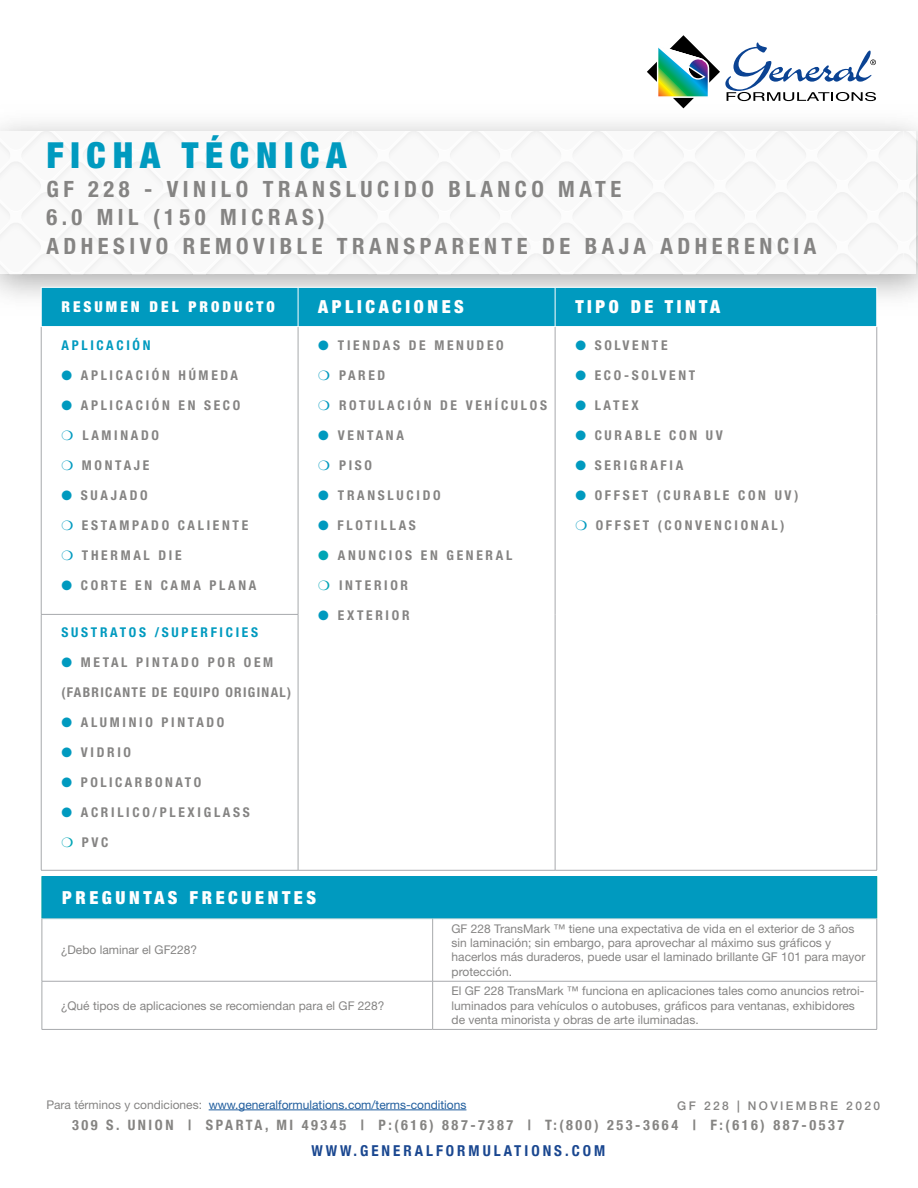
<style>
.page{position:relative;width:918px;height:1188px;background:#fff}
.page>*{position:absolute;margin:0;border:0;box-sizing:border-box;transform-origin:0 0}
.t1{font:900 condensed 36px "Helvetica Neue LT Std";letter-spacing:.19em;color:#009abf}
.t2{font:700 condensed 22.5px/28.5px "Helvetica Neue LT Std";letter-spacing:.2em;color:#858483}
.t3{font:900 condensed 18px "Helvetica Neue LT Std";letter-spacing:.2em;color:#fff}
.t4{font:700 condensed 15px "Helvetica Neue";letter-spacing:.2em;color:#1a4790}
.t5{font:900 condensed 15px "Helvetica Neue LT Std";letter-spacing:.2em;color:#fff}
.t6{font:700 condensed 14.25px "Helvetica Neue";letter-spacing:.18em;color:#858482}
.t7{font:700 condensed 13.5px "Helvetica Neue LT Std";letter-spacing:.2em;color:#858483}
.t8{font:700 condensed 13.5px "Helvetica Neue LT Std";letter-spacing:.2em;color:#009abf}
.t9{font:700 condensed 13.5px "Helvetica Neue LT Std";letter-spacing:.1em;color:#858483}
.t10{font:12px/14.4px "Helvetica Neue LT Std";color:#858483}
.t11{font:12px "Helvetica Neue LT Std";color:#215e9e}
.t12{font:500 12px "Helvetica Neue LT Std";letter-spacing:.2em;color:#858483}
.s1{color:#009abf}
.s2{color:#00a5b5}
.s3{color:#858483}
</style>
<div class="page">
<svg style="left:0;top:131px;width:918px;height:143px"></svg>
<svg style="left:647px;top:35px;width:229px;height:73px"></svg>
<hr style="left:209px;top:1110px;width:257px;height:1px;background:#215e9e">
<div style="left:42px;top:876px;width:835px;height:43px;background:#009abf"></div>
<hr style="left:432px;top:919px;width:1px;height:62px;background:#a7a9ac">
<hr style="left:432px;top:981px;width:1px;height:48px;background:#a7a9ac">
<hr style="left:42px;top:876px;width:1px;height:42px;background:#009ea6">
<hr style="left:877px;top:876px;width:1px;height:42px;background:#009ea6">
<hr style="left:42px;top:918px;width:391px;height:1px;background:#accfd4">
<hr style="left:433px;top:918px;width:444px;height:1px;background:#accfd4">
<hr style="left:42px;top:919px;width:1px;height:62px;background:#a7a9ac">
<hr style="left:877px;top:919px;width:1px;height:62px;background:#a7a9ac">
<hr style="left:42px;top:981px;width:391px;height:1px;background:#a7a9ac">
<hr style="left:42px;top:981px;width:1px;height:48px;background:#a7a9ac">
<hr style="left:433px;top:981px;width:444px;height:1px;background:#a7a9ac">
<hr style="left:877px;top:981px;width:1px;height:48px;background:#a7a9ac">
<hr style="left:42px;top:1029px;width:391px;height:1px;background:#a7a9ac">
<hr style="left:433px;top:1029px;width:444px;height:1px;background:#a7a9ac">
<div style="left:42px;top:288px;width:835px;height:38px;background:#009abf"></div>
<hr style="left:41px;top:327px;width:1px;height:287px;background:#a7a9ac">
<hr style="left:298px;top:327px;width:1px;height:287px;background:#a7a9ac">
<hr style="left:555px;top:327px;width:1px;height:287px;background:#a7a9ac">
<hr style="left:877px;top:327px;width:1px;height:287px;background:#a7a9ac">
<hr style="left:41px;top:614px;width:257px;height:1px;background:#a7a9ac">
<hr style="left:41px;top:615px;width:1px;height:255px;background:#a7a9ac">
<hr style="left:298px;top:615px;width:1px;height:255px;background:#a7a9ac">
<hr style="left:555px;top:614px;width:1px;height:256px;background:#a7a9ac">
<hr style="left:877px;top:614px;width:1px;height:256px;background:#a7a9ac">
<hr style="left:41px;top:870px;width:257px;height:1px;background:#a7a9ac">
<hr style="left:298px;top:870px;width:257px;height:1px;background:#a7a9ac">
<hr style="left:555px;top:870px;width:322px;height:1px;background:#a7a9ac">
<hr style="left:298px;top:288px;width:1px;height:38px;background:#fff">
<hr style="left:555px;top:288px;width:1px;height:38px;background:#fff">
<h1 class="t1" style="left:46px;top:133px;width:301px">FICHA TÉCNICA</h1>
<h2 class="t2" style="left:46px;top:174px;width:771px">GF 228 - VINILO TRANSLUCIDO BLANCO MATE<br>6.0 MIL (150 MICRAS)<br>ADHESIVO REMOVIBLE TRANSPARENTE DE BAJA ADHERENCIA</h2>
<p class="t5" style="left:61px;top:298px;width:215px">RESUMEN DEL PRODUCTO</p>
<h3 class="t3" style="left:318px;top:296px;width:147px">APLICACIONES</h3>
<h3 class="t3" style="left:575px;top:296px;width:146px">TIPO DE TINTA</h3>
<p class="t8" style="left:61px;top:337px;width:91px">APLICACIÓN</p>
<p class="t7" style="left:61px;top:367px;width:178px"><span class="s1">●</span> APLICACIÓN HÚMEDA</p>
<p class="t7" style="left:61px;top:397px;width:180px"><span class="s1">●</span> APLICACIÓN EN SECO</p>
<p class="t7" style="left:61px;top:427px;width:99px"><span class="s1">❍</span> LAMINADO</p>
<p class="t7" style="left:61px;top:457px;width:89px"><span class="s1">❍</span> MONTAJE</p>
<p class="t7" style="left:61px;top:487px;width:88px"><span class="s1">●</span> SUAJADO</p>
<p class="t7" style="left:61px;top:517px;width:188px"><span class="s1">❍</span> ESTAMPADO CALIENTE</p>
<p class="t7" style="left:61px;top:547px;width:122px"><span class="s1">❍</span> THERMAL DIE</p>
<p class="t7" style="left:61px;top:577px;width:196px"><span class="s1">●</span> CORTE EN CAMA PLANA</p>
<p class="t7" style="left:575px;top:337px;width:94px"><span class="s1">●</span> SOLVENTE</p>
<p class="t7" style="left:575px;top:367px;width:122px"><span class="s1">●</span> ECO-SOLVENT</p>
<p class="t7" style="left:575px;top:397px;width:65px"><span class="s1">●</span> LATEX</p>
<p class="t7" style="left:575px;top:427px;width:149px"><span class="s1">●</span> CURABLE CON UV</p>
<p class="t7" style="left:575px;top:457px;width:109px"><span class="s1">●</span> SERIGRAFIA</p>
<p class="t7" style="left:575px;top:487px;width:224px"><span class="s1">●</span> OFFSET (CURABLE CON UV)</p>
<p class="t7" style="left:575px;top:517px;width:211px"><span class="s1">❍</span> OFFSET (CONVENCIONAL)</p>
<p class="t7" style="left:318px;top:337px;width:187px"><span class="s1">●</span> TIENDAS DE MENUDEO</p>
<p class="t7" style="left:318px;top:367px;width:69px"><span class="s1">❍</span> PARED</p>
<p class="t7" style="left:318px;top:397px;width:230px"><span class="s1">❍</span> ROTULACIÓN DE VEHÍCULOS</p>
<p class="t7" style="left:318px;top:427px;width:87px"><span class="s1">●</span> VENTANA</p>
<p class="t7" style="left:318px;top:457px;width:55px"><span class="s1">❍</span> PISO</p>
<p class="t7" style="left:318px;top:487px;width:124px"><span class="s1">●</span> TRANSLUCIDO</p>
<p class="t7" style="left:318px;top:517px;width:99px"><span class="s1">●</span> FLOTILLAS</p>
<p class="t7" style="left:318px;top:547px;width:195px"><span class="s2">●</span> ANUNCIOS EN GENERAL</p>
<p class="t7" style="left:318px;top:577px;width:91px"><span class="s2">❍</span> INTERIOR</p>
<p class="t7" style="left:318px;top:607px;width:93px"><span class="s1">●</span> EXTERIOR</p>
<p class="t8" style="left:61px;top:624px;width:198px">SUSTRATOS /SUPERFICIES</p>
<p class="t7" style="left:61px;top:654px;width:213px"><span class="s1">●</span> METAL PINTADO POR OEM</p>
<p class="t9" style="left:61px;top:684px;width:231px">(FABRICANTE DE EQUIPO ORIGINAL)</p>
<p class="t7" style="left:61px;top:714px;width:165px"><span class="s1">●</span> ALUMINIO PINTADO</p>
<p class="t7" style="left:61px;top:744px;width:71px"><span class="s1">●</span> VIDRIO</p>
<p class="t7" style="left:61px;top:774px;width:141px"><span class="s1">●</span> POLICARBONATO</p>
<p class="t7" style="left:61px;top:804px;width:190px"><span class="s1">●</span> ACRILICO/PLEXIGLASS</p>
<p class="t7" style="left:61px;top:834px;width:49px"><span class="s2">❍</span> PVC</p>
<h3 class="t3" style="left:62px;top:886px;width:256px">PREGUNTAS FRECUENTES</h3>
<p class="t10" style="left:61px;top:943px;width:138px">¿Debo laminar el GF228?</p>
<p class="t10" style="left:61px;top:998px;width:325px">¿Qué tipos de aplicaciones se recomiendan para el GF 228?</p>
<p class="t10" style="left:452px;top:921px;width:415px">GF 228 TransMark ™ tiene una expectativa de vida en el exterior de 3 años sin laminación; sin embargo, para aprovechar al máximo sus gráficos y hacerlos más duraderos, puede usar el laminado brillante GF 101 para mayor protección.</p>
<p class="t10" style="left:452px;top:984px;width:414px">El GF 228 TransMark ™ funciona en aplicaciones tales como anuncios retroi&shy;luminados para vehículos o autobuses, gráficos para ventanas, exhibidores de venta minorista y obras de arte iluminadas.</p>
<p class="t11" style="left:46px;top:1097px;width:422px"><span class="s3">Para términos y condiciones:</span> www.generalformulations.com/terms-conditions</p>
<p class="t12" style="left:677px;top:1098px;width:204px">GF 228 | NOVIEMBRE 2020</p>
<p class="t6" style="left:72px;top:1113px;width:774px">309 S. UNION | SPARTA, MI 49345 | P:(616) 887-7387 | T:(800) 253-3664 | F:(616) 887-0537</p>
<p class="t4" style="left:311px;top:1138px;width:295px">WWW.GENERALFORMULATIONS.COM</p>
</div>
